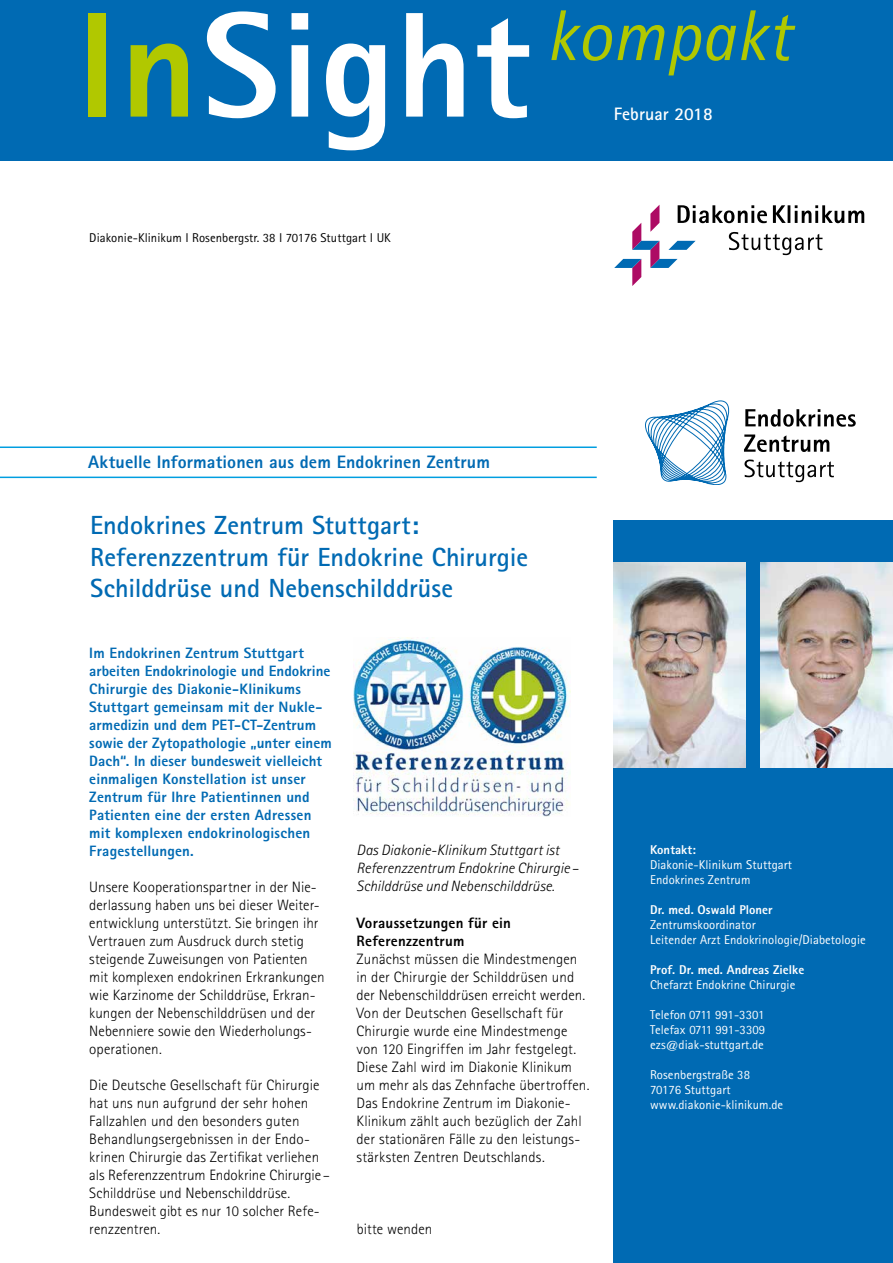
<style>
.page{position:relative;width:893px;height:1263px;background:#fff}
.page>*{position:absolute;margin:0;border:0;box-sizing:border-box;transform-origin:0 0}
.t1{font:italic 72px "Rotis Sans Serif";letter-spacing:.005em;color:#b1c800}
.t2{font:700 26.25px/31.5px "Rotis Sans Serif";color:#006ab3}
.t3{font:800 18px "Rotis Sans Serif";letter-spacing:.005em;color:#006ab3}
.t4{font:700 18px "Rotis Sans Serif";letter-spacing:.005em;color:#fff}
.t5{font:300 15px/18px "Rotis Sans Serif";letter-spacing:.005em;color:#000}
.t6{font:800 15px/18px "Rotis Sans Serif";letter-spacing:.01em;color:#006ab3}
.t7{font:italic 300 15px/18px "Rotis Sans Serif";color:#000}
.t8{font:800 15px/18px "Rotis Sans Serif";letter-spacing:.015em;color:#000}
.t9{font:12.75px/15px "Rotis Sans Serif";letter-spacing:.005em;color:#fff}
.t10{font:800 12.75px "Rotis Sans Serif";letter-spacing:.005em;color:#fff}
.t11{font:12.75px "Rotis Sans Serif";letter-spacing:.005em;color:#000}
.s1{font-weight:800;font-style:normal;font-size:150px}
.s2{font-weight:800;font-style:normal;font-size:150px;color:#fff}
</style>
<div class="page">
<div style="left:614px;top:520px;width:279px;height:743px;background:#006ab3"></div>
<div style="left:0;top:0;width:893px;height:160px;background:#006ab3"></div>
<svg style="left:614px;top:205px;width:250px;height:81px"></svg>
<hr style="left:0;top:477px;width:597px;height:1px;background:#009ee0">
<hr style="left:0;top:446px;width:597px;height:2px;background:#009ee0">
<img style="left:354px;top:638px;width:216px;height:179px">
<svg style="left:745px;top:409px;width:111px;height:18px"></svg>
<svg style="left:744px;top:434px;width:85px;height:18px"></svg>
<svg style="left:744px;top:459px;width:90px;height:23px"></svg>
<svg style="left:645px;top:401px;width:85px;height:84px"></svg>
<img style="left:614px;top:562px;width:132px;height:205px">
<img style="left:761px;top:562px;width:132px;height:205px">
<h1 class="t1" style="left:78px;top:-7px;width:714px"><span class="s1">In</span><span class="s2">Sight</span> kompakt</h1>
<p class="t4" style="left:614px;top:103px;width:100px">Februar 2018</p>
<p class="t11" style="left:89px;top:230px;width:303px">Diakonie-Klinikum I Rosenbergstr. 38 I 70176 Stuttgart I UK</p>
<p class="t3" style="left:88px;top:450px;width:403px">Aktuelle Informationen aus dem Endokrinen Zentrum</p>
<h2 class="t2" style="left:90px;top:509px;width:439px">Endokrines Zentrum Stuttgart:<br>Referenzzentrum für Endokrine Chirurgie<br>Schilddrüse und Nebenschilddrüse</h2>
<p class="t6" style="left:89px;top:643px;width:244px">Im Endokrinen Zentrum Stuttgart arbeiten Endokrinologie und Endokrine Chirurgie des Diakonie-Klinikums Stuttgart gemeinsam mit der Nukle&shy;armedizin und dem PET-CT-Zentrum sowie der Zytopathologie „unter einem Dach“. In dieser bundesweit vielleicht einmaligen Konstellation ist unser Zentrum für Ihre Patientinnen und Patienten eine der ersten Adressen mit komplexen endokrinologischen Fragestellungen.</p>
<p class="t5" style="left:89px;top:878px;width:237px">Unsere Kooperationspartner in der Nie&shy;derlassung haben uns bei dieser Weiter&shy;entwicklung unterstützt. Sie bringen ihr Vertrauen zum Ausdruck durch stetig steigende Zuweisungen von Patienten mit komplexen endokrinen Erkrankungen wie Karzinome der Schilddrüse, Erkran&shy;kungen der Nebenschilddrüsen und der Nebenniere sowie den Wiederholungs&shy;operationen.</p>
<p class="t5" style="left:89px;top:1076px;width:242px">Die Deutsche Gesellschaft für Chirurgie hat uns nun aufgrund der sehr hohen Fallzahlen und den besonders guten Behandlungsergebnissen in der Endo&shy;krinen Chirurgie das Zertifikat verliehen als Referenzzentrum Endokrine Chirurgie– Schilddrüse und Nebenschilddrüse.<br>Bundesweit gibt es nur 10 solcher Refe&shy;renzzentren.</p>
<p class="t7" style="left:357px;top:841px;width:224px">Das Diakonie-Klinikum Stuttgart ist<br>Referenzzentrum Endokrine Chirurgie–<br>Schilddrüse und Nebenschilddrüse.</p>
<p class="t8" style="left:357px;top:913px;width:156px">Voraussetzungen für ein<br>Referenzzentrum</p>
<p class="t5" style="left:357px;top:950px;width:234px">Zunächst müssen die Mindestmengen in der Chirurgie der Schilddrüsen und der Nebenschilddrüsen erreicht werden.<br>Von der Deutschen Gesellschaft für Chirurgie wurde eine Mindestmenge von 120 Eingriffen im Jahr festgelegt.<br>Diese Zahl wird im Diakonie Klinikum um mehr als das Zehnfache übertroffen.<br>Das Endokrine Zentrum im Diakonie-Klinikum zählt auch bezüglich der Zahl der stationären Fälle zu den leistungs&shy;stärksten Zentren Deutschlands.</p>
<p class="t5" style="left:357px;top:1220px;width:77px">bitte wenden</p>
<p class="t10" style="left:650px;top:841px;width:47px">Kontakt:</p>
<p class="t9" style="left:650px;top:857px;width:144px">Diakonie-Klinikum Stuttgart<br>Endokrines Zentrum</p>
<p class="t10" style="left:650px;top:901px;width:124px">Dr. med. Oswald Ploner</p>
<p class="t9" style="left:650px;top:917px;width:217px">Zentrumskoordinator<br>Leitender Arzt Endokrinologie/Diabetologie</p>
<p class="t10" style="left:650px;top:961px;width:156px">Prof. Dr. med. Andreas Zielke</p>
<p class="t9" style="left:650px;top:977px;width:147px">Chefarzt Endokrine Chirurgie</p>
<p class="t9" style="left:650px;top:1007px;width:117px;text-align:justify">Telefon 0711 991-3301<br>Telefax 0711 991-3309 ezs@diak-stuttgart.de</p>
<p class="t9" style="left:650px;top:1067px;width:135px">Rosenbergstraße 38<br>70176 Stuttgart www.diakonie-klinikum.de</p>
</div>
